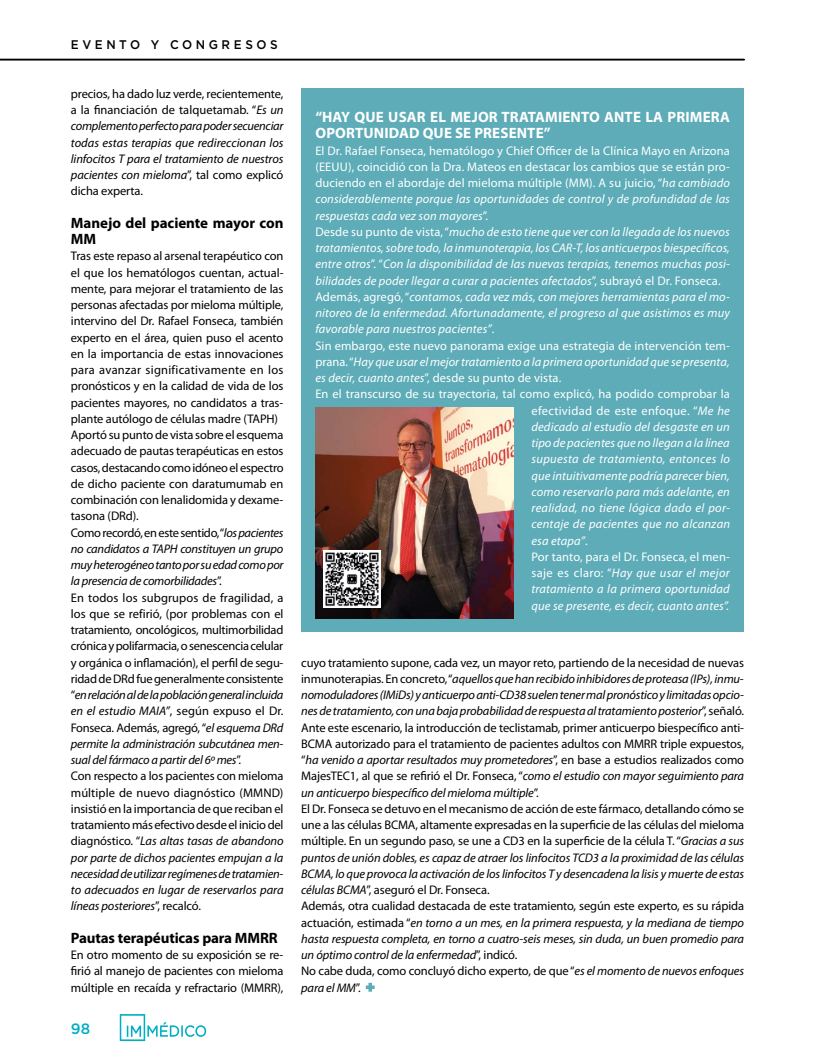
<style>
.page{position:relative;width:815px;height:1063px;background:#fff}
.page>*{position:absolute;margin:0;border:0;box-sizing:border-box;transform-origin:0 0}
.t1{font:700 15px/16.2px "Myriad Pro";letter-spacing:.01em;color:#fff}
.t2{font:700 15px/16.2px "Myriad Pro";letter-spacing:-.01em;color:#000}
.t3{font:500 15px "Gotham";color:#00aec3}
.t4{font:12.5px/16.2px "Myriad Pro";letter-spacing:-.01em;color:#000}
.t5{font:italic 12.5px "Myriad Pro";letter-spacing:.01em;color:#fff}
.t6{font:12.5px "Myriad Pro";letter-spacing:.01em;color:#fff}
.t7{font:italic 12.5px/16.2px "Myriad Pro";letter-spacing:-.01em;color:#000;text-align:justify}
.t8{font:500 12.5px "Gotham";letter-spacing:.3em;color:#000;scale:.95 1}
.s1{font-style:normal}
.s2{font-style:italic}
</style>
<div class="page">
<svg style="left:120px;top:1014px;width:86px;height:27px"></svg>
<hr style="left:0;top:59px;width:744px;height:2px;background:#000">
<div style="left:301px;top:89px;width:443px;height:543px;background:#5dacb8"></div>
<img style="left:315px;top:407px;width:199px;height:211px">
<svg style="left:366px;top:983px;width:9px;height:9px"></svg>
<img style="left:324px;top:551px;width:56px;height:57px">
<p class="t8" style="left:71px;top:37px;width:219px">EVENTO Y CONGRESOS</p>
<p class="t7" style="left:71px;top:85px;width:214px"><span class="s1">precios, ha dado luz verde, recientemente, a la financiación de talquetamab. “</span>Es un complemento perfecto para poder secuenciar todas estas terapias que redireccionan los linfocitos T para el tratamiento de nuestros pacientes con mieloma<span class="s1">”, tal como explicó dicha experta.</span></p>
<p class="t2" style="left:71px;top:214px;width:214px">Manejo del paciente mayor con<br>MM</p>
<p class="t4" style="left:71px;top:248px;width:214px">Tras este repaso al arsenal terapéutico con el que los hematólogos cuentan, actual&shy;mente, para mejorar el tratamiento de las personas afectadas por mieloma múltiple, intervino del Dr. Rafael Fonseca, también experto en el área, quien puso el acento en la importancia de estas innovaciones para avanzar significativamente en los pronósticos y en la calidad de vida de los pacientes mayores, no candidatos a tras&shy;plante autólogo de células madre (TAPH)<br>Aportó su punto de vista sobre el esquema adecuado de pautas terapéuticas en estos casos, destacando como idóneo el espectro de dicho paciente con daratumumab en combinación con lenalidomida y dexame&shy;tasona (DRd).<br>Como recordó, en este sentido, “<span class="s2">los pacientes no candidatos a TAPH constituyen un grupo muy heterogéneo tanto por su edad como por la presencia de comorbilidades</span>”.<br>En todos los subgrupos de fragilidad, a los que se refirió, (por problemas con el tratamiento, oncológicos, multimorbilidad crónica y polifarmacia, o senescencia celular y orgánica o inflamación), el perfil de segu&shy;ridad de DRd fue generalmente consistente “<span class="s2">en relación al de la población general incluida en el estudio MAIA”</span>, según expuso el Dr.<br>Fonseca. Además, agregó, “<span class="s2">el esquema DRd permite la administración subcutánea men&shy;sual del fármaco a partir del 6º mes</span>”.<br>Con respecto a los pacientes con mieloma múltiple de nuevo diagnóstico (MMND) insistió en la importancia de que reciban el tratamiento más efectivo desde el inicio del diagnóstico. “<span class="s2">Las altas tasas de abandono por parte de dichos pacientes empujan a la necesidad de utilizar regímenes de tratamien&shy;to adecuados en lugar de reservarlos para líneas posteriores</span>”, recalcó.</p>
<p class="t2" style="left:71px;top:929px;width:208px">Pautas terapéuticas para MMRR</p>
<p class="t4" style="left:71px;top:947px;width:214px;text-align:justify">En otro momento de su exposición se re&shy;firió al manejo de pacientes con mieloma múltiple en recaída y refractario (MMRR),</p>
<p class="t3" style="left:71px;top:1018px;width:21px">98</p>
<p class="t1" style="left:315px;top:108px;width:416px">“HAY QUE USAR EL MEJOR TRATAMIENTO ANTE LA PRIMERA<br>OPORTUNIDAD QUE SE PRESENTE”</p>
<p class="t6" style="left:315px;top:143px;width:416px">El Dr. Rafael Fonseca, hematólogo y Chief Officer de la Clínica Mayo en Arizona</p>
<p class="t6" style="left:315px;top:159px;width:416px">(EEUU), coincidió con la Dra. Mateos en destacar los cambios que se están pro-</p>
<p class="t6" style="left:315px;top:175px;width:416px">duciendo en el abordaje del mieloma múltiple (MM). A su juicio, “<span class="s2">ha cambiado</span></p>
<p class="t5" style="left:315px;top:191px;width:416px">considerablemente porque las oportunidades de control y de profundidad de las</p>
<p class="t5" style="left:315px;top:208px;width:174px">respuestas cada vez son mayores<span class="s1">”.</span></p>
<p class="t5" style="left:315px;top:224px;width:416px"><span class="s1">Desde su punto de vista, “</span>mucho de esto tiene que ver con la llegada de los nuevos</p>
<p class="t5" style="left:315px;top:240px;width:416px">tratamientos, sobre todo, la inmunoterapia, los CAR-T, los anticuerpos biespecíficos,</p>
<p class="t5" style="left:315px;top:256px;width:416px">entre otros<span class="s1">”. “</span>Con la disponibilidad de las nuevas terapias, tenemos muchas posi-</p>
<p class="t5" style="left:315px;top:273px;width:407px">bilidades de poder llegar a curar a pacientes afectados<span class="s1">”, subrayó el Dr. Fonseca.</span></p>
<p class="t5" style="left:315px;top:289px;width:416px"><span class="s1">Además, agregó, “</span>contamos, cada vez más, con mejores herramientas para el mo-</p>
<p class="t5" style="left:315px;top:305px;width:416px">nitoreo de la enfermedad. Afortunadamente, el progreso al que asistimos es muy</p>
<p class="t5" style="left:315px;top:321px;width:181px">favorable para nuestros pacientes”<span class="s1">.</span></p>
<p class="t6" style="left:315px;top:338px;width:416px">Sin embargo, este nuevo panorama exige una estrategia de intervención tem-</p>
<p class="t5" style="left:315px;top:354px;width:416px"><span class="s1">prana. “</span>Hay que usar el mejor tratamiento a la primera oportunidad que se presenta,</p>
<p class="t6" style="left:315px;top:370px;width:247px"><span class="s2">es decir, cuanto antes</span>”, desde su punto de vista.</p>
<p class="t6" style="left:315px;top:386px;width:416px">En el transcurso de su trayectoria, tal como explicó, ha podido comprobar la</p>
<p class="t6" style="left:531px;top:403px;width:200px">efectividad de este enfoque. “<span class="s2">Me he</span></p>
<p class="t5" style="left:531px;top:419px;width:200px">dedicado al estudio del desgaste en un</p>
<p class="t5" style="left:531px;top:435px;width:200px">tipo de pacientes que no llegan a la línea</p>
<p class="t5" style="left:531px;top:451px;width:200px">supuesta de tratamiento, entonces lo</p>
<p class="t5" style="left:531px;top:468px;width:200px">que intuitivamente podría parecer bien,</p>
<p class="t5" style="left:531px;top:484px;width:200px">como reservarlo para más adelante, en</p>
<p class="t5" style="left:531px;top:500px;width:200px">realidad, no tiene lógica dado el por-</p>
<p class="t5" style="left:531px;top:516px;width:200px">centaje de pacientes que no alcanzan</p>
<p class="t5" style="left:531px;top:533px;width:58px">esa etapa”<span class="s1">.</span></p>
<p class="t6" style="left:531px;top:549px;width:200px">Por tanto, para el Dr. Fonseca, el men-</p>
<p class="t5" style="left:531px;top:565px;width:200px"><span class="s1">saje es claro: “</span>Hay que usar el mejor</p>
<p class="t5" style="left:531px;top:581px;width:200px">tratamiento a la primera oportunidad</p>
<p class="t5" style="left:531px;top:598px;width:199px">que se presente, es decir, cuanto antes”.</p>
<p class="t4" style="left:301px;top:654px;width:444px">cuyo tratamiento supone, cada vez, un mayor reto, partiendo de la necesidad de nuevas inmunoterapias. En concreto, “<span class="s2">aquellos que han recibido inhibidores de proteasa (IPs), inmu&shy;nomoduladores (IMiDs) y anticuerpo anti-CD38 suelen tener mal pronóstico y limitadas opcio&shy;nes de tratamiento, con una baja probabilidad de respuesta al tratamiento posterior</span>”, señaló.<br>Ante este escenario, la introducción de teclistamab, primer anticuerpo biespecífico anti-BCMA autorizado para el tratamiento de pacientes adultos con MMRR triple expuestos, “<span class="s2">ha venido a aportar resultados muy prometedores</span>”, en base a estudios realizados como MajesTEC1, al que se refirió el Dr. Fonseca, “<span class="s2">como el estudio con mayor seguimiento para un anticuerpo biespecífico del mieloma múltiple</span>”.<br>El Dr. Fonseca se detuvo en el mecanismo de acción de este fármaco, detallando cómo se une a las células BCMA, altamente expresadas en la superficie de las células del mieloma múltiple. En un segundo paso, se une a CD3 en la superficie de la célula T. “<span class="s2">Gracias a sus puntos de unión dobles, es capaz de atraer los linfocitos TCD3 a la proximidad de las células BCMA, lo que provoca la activación de los linfocitos T y desencadena la lisis y muerte de estas células BCMA</span>”, aseguró el Dr. Fonseca.<br>Además, otra cualidad destacada de este tratamiento, según este experto, es su rápida actuación, estimada “<span class="s2">en torno a un mes, en la primera respuesta, y la mediana de tiempo hasta respuesta completa, en torno a cuatro-seis meses, sin duda, un buen promedio para un óptimo control de la enfermedad</span>”, indicó.<br>No cabe duda, como concluyó dicho experto, de que “<span class="s2">es el momento de nuevos enfoques para el MM</span>”.</p>
</div>
